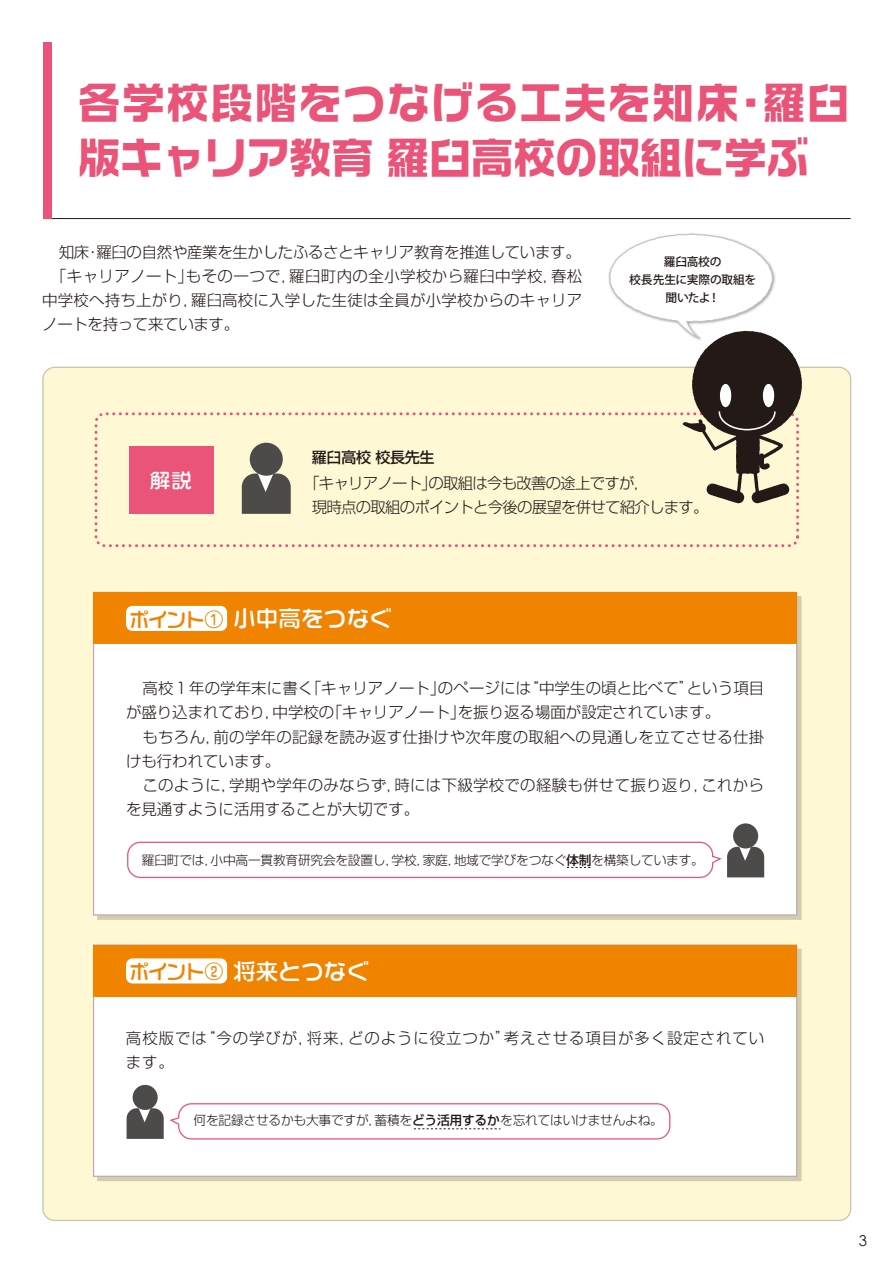
<style>
.page{position:relative;width:893px;height:1263px;background:#fff}
.page>*{position:absolute;margin:0;border:0;box-sizing:border-box;transform-origin:0 0}
.t1{font:43.5px/55.5px "True Logo G Extra RKSJ H";letter-spacing:-.005em;color:#e95478}
.t2{font:22.5px "True Logo Maru Bold RKSJ H";letter-spacing:.01em;color:#fff}
.t3{font:19.95px "True Logo Maru Bold RKSJ H";color:#fff;scale:1.05 1}
.t4{font:300 15.45px/24.3px "Shin Go Pro";letter-spacing:.005em;color:#231916}
.t5{font:300 15.45px/24.3px "Shin Go Pro";letter-spacing:-.05em;color:#231916}
.t6{font:300 15.45px "Shin Go Pro";letter-spacing:-.02em;color:#231916}
.t7{font:300 15.45px/24.3px "Shin Go Pro";letter-spacing:.06em;color:#231916}
.t8{font:300 15.45px "Shin Go Pro";letter-spacing:.025em;color:#231916}
.t9{font:500 15px "Shin Go Pro";letter-spacing:-.02em;color:#231916}
.t10{font:15px "Century Gothic";color:#231916}
.t11{font:300 12.75px "Shin Go Pro";letter-spacing:-.02em;color:#231916}
.t12{font:500 11.7px/17.9px "Koz Go Pr 6 N";letter-spacing:-.02em;color:#231916;text-align:center}
.s1{font-size:19.65px;color:#f08300}
.s2{font-weight:500}
</style>
<div class="page">
<div style="left:43px;top:367px;width:808px;height:853px;background:#fff8d5;border-radius:12px"></div>
<div style="left:97px;top:596px;width:704px;height:324px;background:linear-gradient(to right,#d3ccae,#d3ccae)"></div>
<div style="left:93px;top:592px;width:704px;height:323px;background:#fff;border:1px solid #bdadb5"></div>
<div style="left:94px;top:592px;width:703px;height:51px;background:#f08300"></div>
<hr style="left:43px;top:218px;width:808px;height:1px;background:#231916">
<div style="left:43px;top:43px;width:8px;height:176px;background:#e95478"></div>
<svg style="left:242px;top:473px;width:49px;height:41px;background:#615e5c"></svg>
<div style="left:250px;top:443px;width:33px;height:33px;background:#4d4a4a;border-radius:50%"></div>
<div style="left:129px;top:446px;width:84px;height:68px;background:#e95478"></div>
<div style="left:126px;top:606px;width:101px;height:25px;background:#fff;border-radius:7px"></div>
<div style="left:97px;top:949px;width:704px;height:232px;background:#d3ccae"></div>
<div style="left:93px;top:944px;width:704px;height:233px;background:#fff;border:1px solid #bdadb5"></div>
<div style="left:94px;top:945px;width:703px;height:51px;background:#f08300"></div>
<div style="left:126px;top:958px;width:101px;height:25px;background:#fff;border-radius:7px"></div>
<div style="left:133px;top:1085px;width:25px;height:25px;background:#4d4a4a;border-radius:50%"></div>
<svg style="left:127px;top:1102px;width:544px;height:38px"></svg>
<div style="left:733px;top:823px;width:25px;height:25px;background:#4d4a4a;border-radius:50%"></div>
<svg style="left:127px;top:841px;width:637px;height:38px"></svg>
<div style="left:95px;top:412px;width:704px;height:135px;border:3px dashed #e95478;border-radius:9px"></div>
<svg style="left:608px;top:233px;width:194px;height:270px"></svg>
<h1 class="t1" style="left:78px;top:74px;width:774px">各学校段階をつなげる工夫を知床・羅臼版キャリア教育 羅臼高校の取組に学ぶ</h1>
<p class="t6" style="left:59px;top:239px;width:524px">知床・羅臼の自然や産業を生かしたふるさとキャリア教育を推進しています。</p>
<p class="t8" style="left:51px;top:263px;width:533px">「キャリアノート」もその一つで，羅臼町内の全小学校から羅臼中学校，春松</p>
<p class="t4" style="left:42px;top:286px;width:541px">中学校へ持ち上がり，羅臼高校に入学した生徒は全員が小学校からのキャリア</p>
<p class="t6" style="left:42px;top:312px;width:198px">ノートを持って来ています。</p>
<p class="t12" style="left:629px;top:253px;width:129px">羅臼高校の<br>校長先生に実際の取組を聞いたよ！</p>
<p class="t3" style="left:150px;top:470px;width:41px">解説</p>
<p class="t9" style="left:312px;top:445px;width:124px">羅臼高校 校長先生</p>
<p class="t5" style="left:312px;top:469px;width:398px;text-indent:-8px">「キャリアノート」の取組は今も改善の途上ですが，<br>現時点の取組のポイントと今後の展望を併せて紹介します。</p>
<h2 class="t2" style="left:130px;top:607px;width:264px"><span class="s1">ポイント①</span> 小中高をつなぐ</h2>
<p class="t4" style="left:126px;top:674px;width:640px;text-indent:17px">高校１年の学年末に書く「キャリアノート」のページには“中学生の頃と比べて”という項目が盛り込まれており，中学校の「キャリアノート」を振り返る場面が設定されています。</p>
<p class="t4" style="left:126px;top:723px;width:640px;text-indent:17px">もちろん，前の学年の記録を読み返す仕掛けや次年度の取組への見通しを立てさせる仕掛けも行われています。</p>
<p class="t4" style="left:126px;top:771px;width:639px;text-indent:17px">このように，学期や学年のみならず，時には下級学校での経験も併せて振り返り，これからを見通すように活用することが大切です。</p>
<p class="t11" style="left:142px;top:849px;width:564px">羅臼町では，小中高一貫教育研究会を設置し，学校，家庭，地域で学びをつなぐ<span class="s2">体制</span>を構築しています。</p>
<h2 class="t2" style="left:130px;top:960px;width:241px"><span class="s1">ポイント②</span> 将来とつなぐ</h2>
<p class="t7" style="left:126px;top:1024px;width:640px">高校版では“今の学びが，将来，どのように役立つか”考えさせる項目が多く設定されています。</p>
<p class="t11" style="left:194px;top:1110px;width:471px">何を記録させるかも大事ですが，蓄積を<span class="s2">どう活用するか</span>を忘れてはいけませんよね。</p>
<p class="t10" style="left:859px;top:1232px;width:10px">3</p>
</div>
